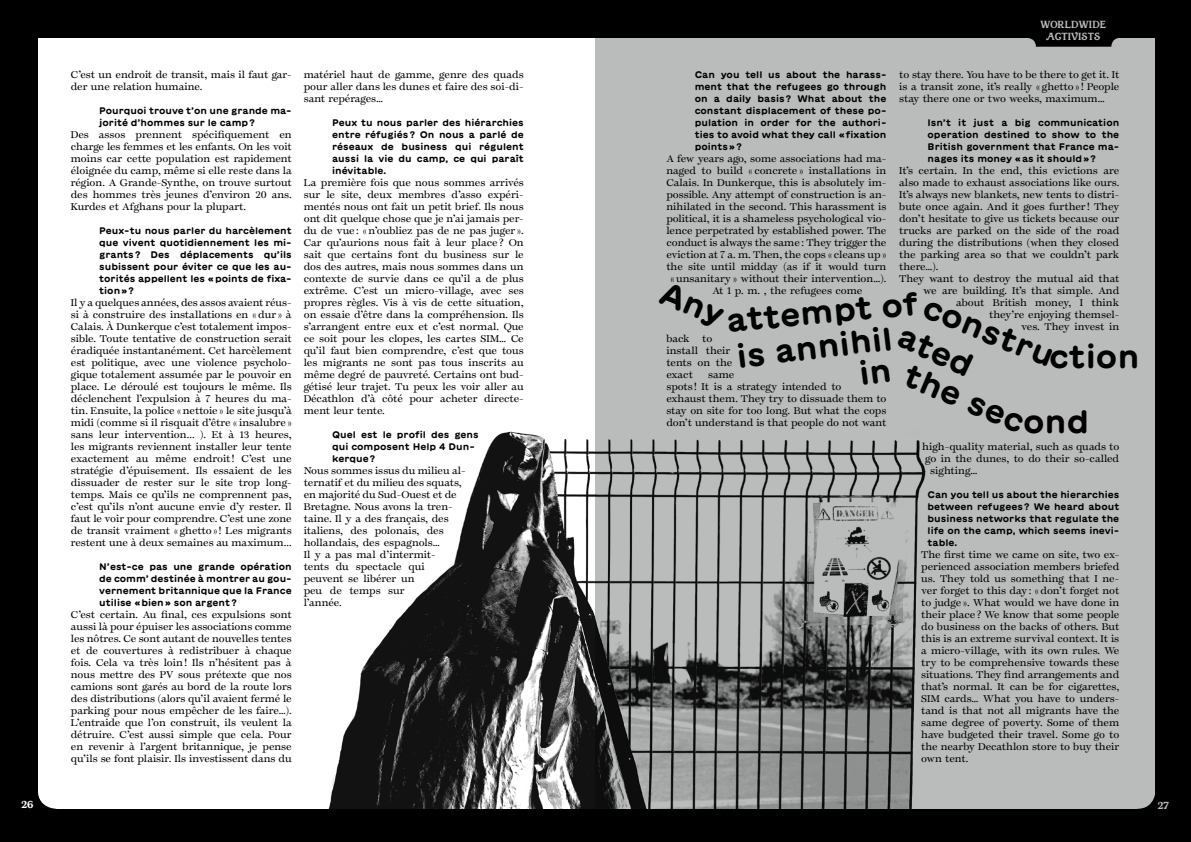
<style>
.page{position:relative;width:1191px;height:842px;background:#fff}
.page>*{position:absolute;margin:0;border:0;box-sizing:border-box;transform-origin:0 0}
.t1{font:700 32px "GT Maru";color:#000}
.t2{font:700 10px "Temeraire";color:#fff}
.t3{font:700 10px "Temeraire";color:#b9baba}
.t4{font:9.5px/12px "Temeraire";letter-spacing:-.01em;color:#000;text-align:justify}
.t5{font:700 9.5px/12px "GT Maru";color:#000;text-align:justify}
.t6{font:9px/12px "Buena Park JF";color:#bdbebd;text-align:center}
.s1{color:#cbcdcc}
</style>
<div class="page">
<div style="left:0;top:0;width:1191px;height:38px;background:#000"></div>
<div style="left:0;top:809px;width:1174px;height:33px;background:#000"></div>
<div style="left:0;top:0;width:38px;height:842px;background:#000"></div>
<svg style="left:595px;top:38px;width:596px;height:804px;background:#a6a8a8"></svg>
<svg style="left:1137px;top:790px;width:54px;height:50px"></svg>
<img style="left:328px;top:431px;width:598px;height:411px">
<div style="left:1027px;top:21px;width:93px;height:26px;background:#000;border-radius:9px"></div>
<svg style="left:38px;top:793px;width:18px;height:16px"></svg>
<div style="left:658px;top:281px;width:66px;height:49px;background:#babcbc"></div>
<svg style="left:860px;top:360px;width:30px;height:25px"></svg>
<p class="t4" style="left:71px;top:69px;width:222px">C’est un endroit de transit, mais il faut gar&shy;der une relation humaine.</p>
<p class="t5" style="left:99px;top:104px;width:194px">Pourquoi trouve t’on une grande ma&shy;jorité d’hommes sur le camp ?</p>
<p class="t4" style="left:71px;top:129px;width:222px">Des assos prennent spécifiquement en charge les femmes et les enfants. On les voit moins car cette population est rapidement éloignée du camp, même si elle reste dans la région. A Grande-Synthe, on trouve surtout des hommes très jeunes d’environ 20 ans.<br>Kurdes et Afghans pour la plupart.</p>
<p class="t5" style="left:99px;top:224px;width:194px">Peux-tu nous parler du harcèlement que vivent quotidiennement les mi&shy;grants ? Des déplacements qu’ils subissent pour éviter ce que les au&shy;torités appellent les « points de fixa&shy;tion » ?</p>
<p class="t4" style="left:71px;top:297px;width:222px">Il y a quelques années, des assos avaient réus&shy;si à construire des installations en « dur » à Calais. À Dunkerque c’est totalement impos&shy;sible. Toute tentative de construction serait éradiquée instantanément. Cet harcèlement est politique, avec une violence psycholo&shy;gique totalement assumée par le pouvoir en place. Le déroulé est toujours le même. Ils déclenchent l’expulsion à 7 heures du ma&shy;tin. Ensuite, la police « nettoie » le site jusqu’à midi (comme si il risquait d’être « insalubre » sans leur intervention... ). Et à 13 heures, les migrants reviennent installer leur tente exactement au même endroit ! C’est une stratégie d’épuisement. Ils essaient de les dissuader de rester sur le site trop long&shy;temps. Mais ce qu’ils ne comprennent pas, c’est qu’ils n’ont aucune envie d’y rester. Il faut le voir pour comprendre. C’est une zone de transit vraiment « ghetto » ! Les migrants restent une à deux semaines au maximum...</p>
<p class="t5" style="left:99px;top:560px;width:194px">N’est-ce pas une grande opération de comm’ destinée à montrer au gou&shy;vernement britannique que la France utilise « bien » son argent ?</p>
<p class="t4" style="left:71px;top:609px;width:222px">C’est certain. Au final, ces expulsions sont aussi là pour épuiser les associations comme les nôtres. Ce sont autant de nouvelles tentes et de couvertures à redistribuer à chaque fois. Cela va très loin ! Ils n’hésitent pas à nous mettre des PV sous prétexte que nos camions sont garés au bord de la route lors des distributions (alors qu’il avaient fermé le parking pour nous empêcher de les faire…).<br>L’entraide que l’on construit, ils veulent la détruire. C’est aussi simple que cela. Pour en revenir à l’argent britannique, je pense qu’ils se font plaisir. Ils investissent dans du</p>
<p class="t4" style="left:304px;top:69px;width:221px">matériel haut de gamme, genre des quads pour aller dans les dunes et faire des soi-di&shy;sant repérages…</p>
<p class="t5" style="left:332px;top:117px;width:193px">Peux tu nous parler des hiérarchies entre réfugiés ? On nous a parlé de réseaux de business qui régulent aussi la vie du camp, ce qui paraît inévitable.</p>
<p class="t4" style="left:304px;top:177px;width:222px">La première fois que nous sommes arrivés sur le site, deux membres d’asso expéri&shy;mentés nous ont fait un petit brief. Ils nous ont dit quelque chose que je n’ai jamais per&shy;du de vue : « n’oubliez pas de ne pas juger ».<br>Car qu’aurions nous fait à leur place ? On sait que certains font du business sur le dos des autres, mais nous sommes dans un contexte de survie dans ce qu’il a de plus extrême. C’est un micro-village, avec ses propres règles. Vis à vis de cette situation, on essaie d’être dans la compréhension. Ils s’arrangent entre eux et c’est normal. Que ce soit pour les clopes, les cartes SIM… Ce qu’il faut bien comprendre, c’est que tous les migrants ne sont pas tous inscrits au même degré de pauvreté. Certains ont bud&shy;gétisé leur trajet. Tu peux les voir aller au Décathlon d’à côté pour acheter directe&shy;ment leur tente.</p>
<p class="t5" style="left:332px;top:429px;width:148px;text-align:left">Quel est le profil des gens qui composent Help 4 Dun&shy;kerque ?</p>
<p class="t4" style="left:304px;top:465px;width:163px;text-align:left">Nous sommes issus du milieu al&shy;ternatif et du milieu des squats, en majorité du Sud-Ouest et de<br>Bretagne. Nous avons la tren&shy;taine. Il y a des français, des italiens, des polonais, des hollandais, des espagnols…<br>Il y a pas mal d’intermit-<br>tents du spectacle qui peuvent se libérer un<br>peu de temps sur<br>l’année.</p>
<p class="t6" style="left:1040px;top:18px;width:68px">WORLDWIDE<br>ACTIVISTS</p>
<p class="t4" style="left:899px;top:69px;width:222px">to stay there. You have to be there to get it. It is a transit zone, it’s really « ghetto » ! People stay there one or two weeks, maximum…</p>
<p class="t5" style="left:927px;top:116px;width:193px">Isn’t it just a big communication operation destined to show to the British government that France ma&shy;nages its money « as it should » ?</p>
<p class="t4" style="left:899px;top:165px;width:222px">It’s certain. In the end, this evictions are</p>
<p class="t4" style="left:899px;top:177px;width:221px">also made to exhaust associations like ours.</p>
<p class="t4" style="left:899px;top:189px;width:222px">It’s always new blankets, new tents to distri-</p>
<p class="t4" style="left:899px;top:201px;width:221px">bute once again. And it goes further ! They</p>
<p class="t4" style="left:899px;top:213px;width:221px">don’t hesitate to give us tickets because our</p>
<p class="t4" style="left:899px;top:225px;width:222px">trucks are parked on the side of the road</p>
<p class="t4" style="left:899px;top:237px;width:221px">during the distributions (when they closed</p>
<p class="t4" style="left:899px;top:249px;width:222px">the parking area so that we couldn’t park</p>
<p class="t4" style="left:899px;top:261px;width:41px">there…).</p>
<p class="t4" style="left:899px;top:273px;width:222px">They want to destroy the mutual aid that</p>
<p class="t4" style="left:923px;top:285px;width:198px">we are building. It’s that simple. And</p>
<p class="t4" style="left:956px;top:297px;width:164px">about British money, I think</p>
<p class="t4" style="left:989px;top:309px;width:132px">they’re enjoying themsel-</p>
<p class="t4" style="left:1021px;top:321px;width:100px">ves. They invest in</p>
<p class="t5" style="left:694px;top:68px;width:193px">Can you tell us about the harass&shy;ment that the refugees go through on a daily basis ? What about the constant displacement of these po&shy;pulation in order for the authori&shy;ties to avoid what they call « fixation points » ?</p>
<p class="t4" style="left:666px;top:153px;width:222px">A few years ago, some associations had ma-</p>
<p class="t4" style="left:666px;top:165px;width:222px">naged to build « concrete » installations in</p>
<p class="t4" style="left:666px;top:177px;width:221px">Calais. In Dunkerque, this is absolutely im-</p>
<p class="t4" style="left:666px;top:189px;width:222px">possible. Any attempt of construction is an-</p>
<p class="t4" style="left:666px;top:201px;width:221px">nihilated in the second. This harassment is</p>
<p class="t4" style="left:666px;top:213px;width:221px">political, it is a shameless psychological vio-</p>
<p class="t4" style="left:666px;top:225px;width:222px">lence perpetrated by established power. The</p>
<p class="t4" style="left:666px;top:237px;width:221px">conduct is always the same : They trigger the</p>
<p class="t4" style="left:666px;top:249px;width:221px">eviction at 7 a. m. Then, the cops « cleans up »</p>
<p class="t4" style="left:666px;top:261px;width:222px">the site until midday (as if it would turn</p>
<p class="t4" style="left:670px;top:273px;width:217px">« unsanitary » without their intervention…).</p>
<p class="t4" style="left:712px;top:285px;width:152px">At 1 p. m. , the refugees come</p>
<p class="t4" style="left:666px;top:333px;width:25px">back</p>
<h1 class="t1" style="left:724px;top:301px;width:194px;rotate:-5deg">attempt of</h1>
<h1 class="t1" style="left:932px;top:287px;width:140px;rotate:22deg">constru</h1>
<h1 class="t1" style="left:734px;top:338px;width:158px;rotate:-7deg">is annihil</h1>
<h1 class="t1" style="left:907px;top:316px;width:81px;rotate:25deg">ated</h1>
<p class="t4" style="left:666px;top:333px;width:67px;text-align:left;text-indent:36px">to install their tents on the exact</p>
<h1 class="t1" style="left:1049px;top:337px;width:92px">ction</h1>
<h1 class="t1" style="left:913px;top:356px;width:129px;rotate:23deg">the sec</h1>
<p class="t4" style="left:666px;top:369px;width:222px;text-align:left;text-indent:42px">same<br>spots ! It is a strategy intended to<br>exhaust them. They try to dissuade them to stay on site for too long. But what the cops don’t understand is that people do not want</p>
<h1 class="t1" style="left:1023px;top:403px;width:68px">ond</h1>
<p class="t4" style="left:922px;top:441px;width:199px">high-quality material, such as quads to</p>
<p class="t4" style="left:925px;top:453px;width:195px">go in the dunes, to do their so-called</p>
<p class="t4" style="left:930px;top:465px;width:49px">sighting…</p>
<p class="t5" style="left:927px;top:488px;width:193px">Can you tell us about the hierarchies between refugees ? We heard about business networks that regulate the life on the camp, which seems inevi&shy;table.</p>
<p class="t4" style="left:921px;top:549px;width:200px">The first time we came on site, two ex&shy;perienced association members briefed us. They told us something that I ne&shy;ver forget to this day : « don’t forget not to judge ». What would we have done in their place ? We know that some people do business on the backs of others. But this is an extreme survival context. It is a micro-village, with its own rules. We try to be comprehensive towards these situations. They find arrangements and that’s normal. It can be for cigarettes, SIM cards… What you have to unders&shy;tand is that not all migrants have the same degree of poverty. Some of them have budgeted their travel. Some go to the nearby Decathlon store to buy their own tent.</p>
<p class="t2" style="left:21px;top:798px;width:14px">26</p>
<p class="t2" style="left:12px;top:798px;width:14px">26</p>
<p class="t3" style="left:1157px;top:799px;width:23px">27<span class="s1">27</span></p>
</div>
